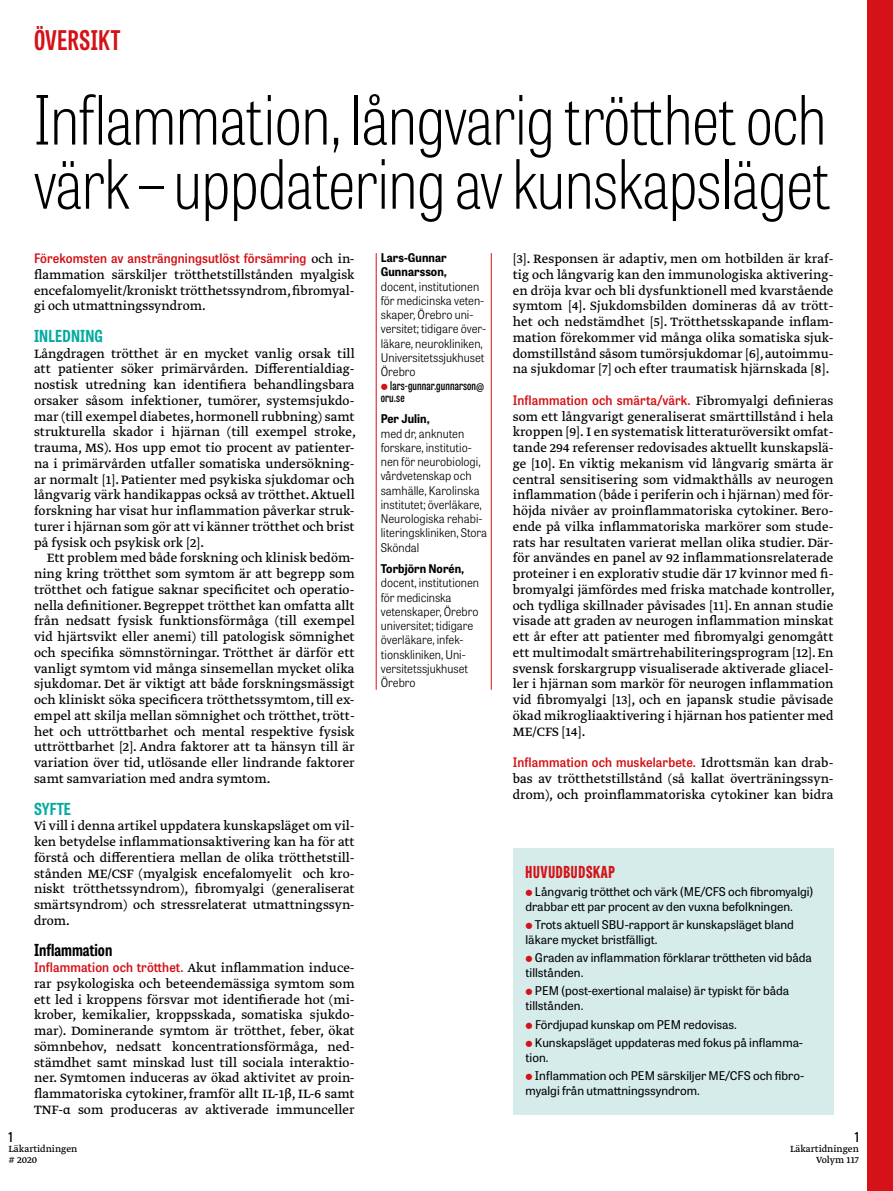
<style>
.page{position:relative;width:893px;height:1191px;background:#fff}
.page>*{position:absolute;margin:0;border:0;box-sizing:border-box;transform-origin:0 0}
.t1{font:100 67.5px/64.2px "Tablet Gothic Condensed";letter-spacing:-.005em;color:#000}
.t2{font:700 27px "Tablet Gothic Compressed";letter-spacing:.02em;color:#d41217}
.t3{font:700 16.5px "Tablet Gothic Condensed";letter-spacing:.01em;color:#00ab9f}
.t4{font:700 16.5px "Tablet Gothic Condensed";color:#000}
.t5{font:800 16.5px "Tablet Gothic Compressed";letter-spacing:.045em;color:#d41217}
.t6{font:14.25px/15.8px "Greta Text Pro Regular Min";color:#000;text-align:justify}
.t7{font:600 13.5px "Tablet Gothic Condensed";color:#000}
.t8{font:600 13.05px "Tablet Gothic Narrow";letter-spacing:.005em;color:#d41217}
.t9{font:12px/14.4px "Tablet Gothic";color:#000}
.t10{font:300 12px/14.2px "Tablet Gothic Narrow";color:#000}
.t11{font:700 12px/14.2px "Tablet Gothic Narrow";letter-spacing:.005em;color:#000}
.t12{font:600 12px/12px "Tablet Gothic Compressed";letter-spacing:.01em;color:#000}
.t13{font:10.5px/10.5px "Greta Text Pro";color:#000;text-align:right}
.s1{font-family:"Greta Text Pro Regular Min";font-weight:400;font-size:14.25px;color:#000}
</style>
<div class="page">
<div style="left:867px;top:0;width:26px;height:1191px;background:#d41217"></div>
<hr style="left:376px;top:253px;width:1px;height:437px;background:#d41217">
<hr style="left:491px;top:253px;width:1px;height:437px;background:#d41217">
<div style="left:513px;top:848px;width:320px;height:266px;background:#d5eceb"></div>
<h2 class="t2" style="left:34px;top:22px;width:88px">ÖVERSIKT</h2>
<h1 class="t1" style="left:34px;top:86px;width:798px">Inflammation, långvarig trötthet och värk – uppdatering av kunskapsläget</h1>
<p class="t8" style="left:34px;top:249px;width:322px">Förekomsten av ansträngningsutlöst försämring <span class="s1">och in-</span></p>
<p class="t6" style="left:34px;top:267px;width:322px">flammation särskiljer trötthetstillstånden myalgisk encefalomyelit/kroniskt trötthetssyndrom, fibromyal&shy;gi och utmattningssyndrom.</p>
<p class="t3" style="left:34px;top:324px;width:71px">INLEDNING</p>
<p class="t6" style="left:34px;top:346px;width:324px">Långdragen trötthet är en mycket vanlig orsak till att patienter söker primärvården. Differentialdiag&shy;nostisk utredning kan identifiera behandlingsbara orsaker såsom infektioner, tumörer, systemsjukdo&shy;mar (till exempel diabetes, hormonell rubbning) samt strukturella skador i hjärnan (till exempel stroke, trauma, MS). Hos upp emot tio procent av patienter&shy;na i primärvården utfaller somatiska undersökning&shy;ar normalt [1]. Patienter med psykiska sjukdomar och långvarig värk handikappas också av trötthet. Aktuell forskning har visat hur inflammation påverkar struk&shy;turer i hjärnan som gör att vi känner trötthet och brist på fysisk och psykisk ork [2].</p>
<p class="t6" style="left:34px;top:551px;width:322px;text-indent:13px">Ett problem med både forskning och klinisk bedöm&shy;ning kring trötthet som symtom är att begrepp som trötthet och fatigue saknar specificitet och operatio&shy;nella definitioner. Begreppet trötthet kan omfatta allt från nedsatt fysisk funktionsförmåga (till exempel vid hjärtsvikt eller anemi) till patologisk sömnighet och specifika sömnstörningar. Trötthet är därför ett vanligt symtom vid många sinsemellan mycket olika sjukdomar. Det är viktigt att både forskningsmässigt och kliniskt söka specificera trötthetssymtom, till ex&shy;empel att skilja mellan sömnighet och trötthet, trött&shy;het och uttröttbarhet och mental respektive fysisk uttröttbarhet [2]. Andra faktorer att ta hänsyn till är variation över tid, utlösande eller lindrande faktorer samt samvariation med andra symtom.</p>
<p class="t3" style="left:34px;top:797px;width:39px">SYFTE</p>
<p class="t6" style="left:34px;top:818px;width:322px">Vi vill i denna artikel uppdatera kunskapsläget om vil&shy;ken betydelse inflammationsaktivering kan ha för att förstå och differentiera mellan de olika trötthetstill&shy;stånden ME/CSF (myalgisk encefalomyelit och kro&shy;niskt trötthetssyndrom), fibromyalgi (generaliserat smärtsyndrom) och stressrelaterat utmattningssyn&shy;drom.</p>
<p class="t4" style="left:34px;top:939px;width:80px">Inflammation</p>
<p class="t8" style="left:34px;top:958px;width:322px">Inflammation och trötthet. <span class="s1">Akut inflammation induce-</span></p>
<p class="t6" style="left:34px;top:976px;width:322px">rar psykologiska och beteendemässiga symtom som ett led i kroppens försvar mot identifierade hot (mi&shy;krober, kemikalier, kroppsskada, somatiska sjukdo&shy;mar). Dominerande symtom är trötthet, feber, ökat sömnbehov, nedsatt koncentrationsförmåga, ned&shy;stämdhet samt minskad lust till sociala interaktio&shy;ner. Symtomen induceras av ökad aktivitet av proin&shy;flammatoriska cytokiner, framför allt IL-1β, IL-6 samt TNF-α som produceras av aktiverade immunceller</p>
<p class="t6" style="left:513px;top:251px;width:322px">[3]. Responsen är adaptiv, men om hotbilden är kraf&shy;tig och långvarig kan den immunologiska aktivering&shy;en dröja kvar och bli dysfunktionell med kvarstående symtom [4]. Sjukdomsbilden domineras då av trött&shy;het och nedstämdhet [5]. Trötthetsskapande inflam&shy;mation förekommer vid många olika somatiska sjuk&shy;domstillstånd såsom tumörsjukdomar [6], autoimmu&shy;na sjukdomar [7] och efter traumatisk hjärnskada [8].</p>
<p class="t8" style="left:513px;top:391px;width:322px">Inflammation och smärta/värk. <span class="s1">Fibromyalgi definieras</span></p>
<p class="t6" style="left:513px;top:409px;width:324px">som ett långvarigt generaliserat smärttillstånd i hela kroppen [9]. I en systematisk litteraturöversikt omfat&shy;tande 294 referenser redovisades aktuellt kunskapslä&shy;ge [10]. En viktig mekanism vid långvarig smärta är central sensitisering som vidmakthålls av neurogen inflammation (både i periferin och i hjärnan) med för&shy;höjda nivåer av proinflammatoriska cytokiner. Bero&shy;ende på vilka inflammatoriska markörer som stude&shy;rats har resultaten varierat mellan olika studier. Där&shy;för användes en panel av 92 inflammationsrelaterade proteiner i en explorativ studie där 17 kvinnor med fi&shy;bromyalgi jämfördes med friska matchade kontroller, och tydliga skillnader påvisades [11]. En annan studie visade att graden av neurogen inflammation minskat ett år efter att patienter med fibromyalgi genomgått ett multimodalt smärtrehabiliteringsprogram [12]. En svensk forskargrupp visualiserade aktiverade gliacel&shy;ler i hjärnan som markör för neurogen inflammation vid fibromyalgi [13], och en japansk studie påvisade ökad mikrogliaaktivering i hjärnan hos patienter med ME/CFS [14].</p>
<p class="t8" style="left:513px;top:753px;width:322px">Inflammation och muskelarbete. <span class="s1">Idrottsmän kan drab-</span></p>
<p class="t6" style="left:513px;top:771px;width:322px">bas av trötthetstillstånd (så kallat överträningssyn&shy;drom), och proinflammatoriska cytokiner kan bidra</p>
<p class="t11" style="left:381px;top:250px;width:68px">Lars-Gunnar<br>Gunnarsson,</p>
<p class="t10" style="left:381px;top:279px;width:107px">docent, institutionen för medicinska veten&shy;skaper, Örebro uni&shy;versitet; tidigare över&shy;läkare, neurokliniken,<br>Universitetssjukhuset<br>Örebro</p>
<p class="t12" style="left:381px;top:379px;width:105px;text-indent:10px">lars-gunnar.gunnarson@ oru.se</p>
<p class="t11" style="left:381px;top:411px;width:50px">Per Julin,</p>
<p class="t10" style="left:381px;top:426px;width:108px">med dr, anknuten forskare, institutio&shy;nen för neurobiologi, vårdvetenskap och samhälle, Karolinska institutet; överläkare,<br>Neurologiska rehabi&shy;literingskliniken, Stora<br>Sköndal</p>
<p class="t11" style="left:381px;top:561px;width:85px">Torbjörn Norén,</p>
<p class="t10" style="left:381px;top:575px;width:100px">docent, institutionen för medicinska vetenskaper, Örebro universitet; tidigare överläkare, infek&shy;tionskliniken, Uni&shy;versitetssjukhuset<br>Örebro</p>
<p class="t5" style="left:525px;top:860px;width:91px">HUVUDBUDSKAP</p>
<p class="t9" style="left:525px;top:884px;width:289px;text-indent:9px">Långvarig trötthet och värk (ME/CFS och fibromyalgi) drabbar ett par procent av den vuxna befolkningen.</p>
<p class="t9" style="left:525px;top:917px;width:270px;text-indent:9px">Trots aktuell SBU-rapport är kunskapsläget bland läkare mycket bristfälligt.</p>
<p class="t9" style="left:525px;top:950px;width:288px;text-indent:9px">Graden av inflammation förklarar tröttheten vid båda tillstånden.</p>
<p class="t9" style="left:525px;top:983px;width:265px;text-indent:9px">PEM (post-exertional malaise) är typiskt för båda tillstånden.</p>
<p class="t9" style="left:535px;top:1014px;width:270px;line-height:18.6px">Fördjupad kunskap om PEM redovisas.<br>Kunskapsläget uppdateras med fokus på inflamma-</p>
<p class="t9" style="left:535px;top:1047px;width:270px;line-height:18.6px;text-indent:-9px">tion.<br>Inflammation och PEM särskiljer ME/CFS och fibro-</p>
<p class="t9" style="left:525px;top:1082px;width:176px">myalgi från utmattningssyndrom.</p>
<p class="t7" style="left:9px;top:1127px;width:6px">1</p>
<p class="t13" style="left:9px;top:1144px;width:70px;text-align:left">Läkartidningen # 2020</p>
<p class="t7" style="left:855px;top:1127px;width:6px">1</p>
<p class="t13" style="left:790px;top:1144px;width:70px">Läkartidningen<br>Volym 117</p>
</div>
